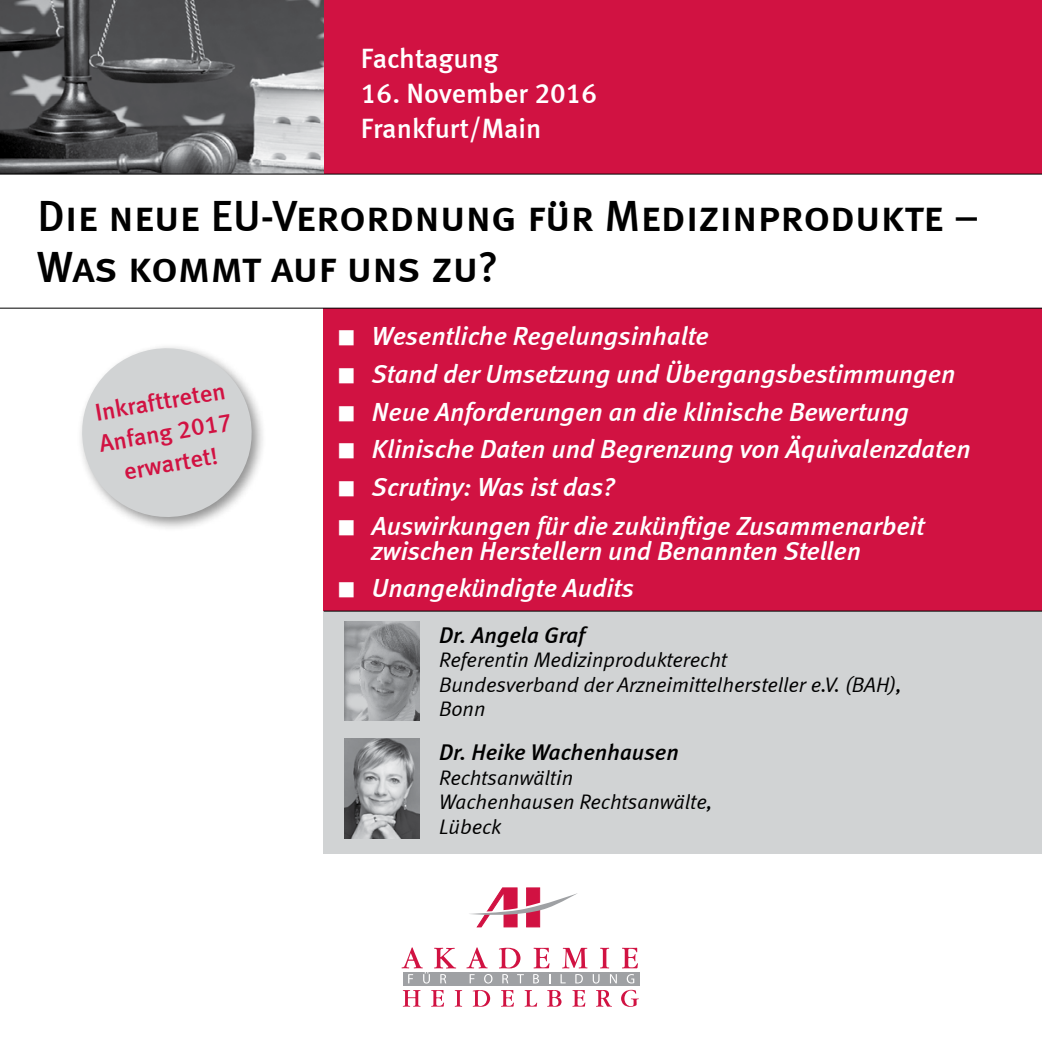
<style>
.page{position:relative;width:1042px;height:1042px;background:#fff}
.page>*{position:absolute;margin:0;border:0;box-sizing:border-box;transform-origin:0 0}
.t1{font:43.75px/50.8px "Meta Medium LF Caps";letter-spacing:-.01em;color:#000}
.t2{font:28px/35px "Meta Medium LF";color:#fff}
.t3{font:italic 26.25px/24.5px "Meta Medium LF";color:#fff}
.t4{font:24.5px/31.5px "Meta Medium LF";color:#d11242;text-align:center}
.t5{font:italic 22.75px "Meta Medium LF";color:#000}
.t6{font:italic 21px/24.5px "Meta Normal LF";color:#000}
</style>
<div class="page">
<div style="left:324px;top:344px;width:718px;height:509px;background:#d1d3d4"></div>
<div style="left:324px;top:0;width:718px;height:174px;background:#d11242"></div>
<div style="left:324px;top:308px;width:718px;height:302px;background:#d11242"></div>
<svg style="left:469px;top:888px;width:108px;height:39px"></svg>
<svg style="left:403px;top:990px;width:17px;height:16px"></svg>
<svg style="left:431px;top:990px;width:13px;height:16px"></svg>
<svg style="left:455px;top:990px;width:7px;height:16px"></svg>
<svg style="left:473px;top:990px;width:17px;height:16px"></svg>
<svg style="left:501px;top:990px;width:13px;height:16px"></svg>
<svg style="left:524px;top:990px;width:13px;height:16px"></svg>
<svg style="left:547px;top:990px;width:14px;height:16px"></svg>
<svg style="left:572px;top:990px;width:13px;height:16px"></svg>
<svg style="left:596px;top:990px;width:15px;height:16px"></svg>
<svg style="left:621px;top:990px;width:18px;height:17px"></svg>
<svg style="left:466px;top:947px;width:22px;height:21px"></svg>
<svg style="left:499px;top:948px;width:21px;height:20px"></svg>
<svg style="left:533px;top:948px;width:16px;height:20px"></svg>
<svg style="left:562px;top:948px;width:25px;height:20px"></svg>
<svg style="left:600px;top:948px;width:9px;height:20px"></svg>
<svg style="left:622px;top:948px;width:16px;height:20px"></svg>
<div style="left:403px;top:972px;width:236px;height:13px;background:#9fa1a4"></div>
<svg style="left:401px;top:947px;width:55px;height:36px"></svg>
<svg style="left:470px;top:974px;width:4px;height:9px"></svg>
<svg style="left:484px;top:974px;width:8px;height:9px"></svg>
<svg style="left:502px;top:974px;width:6px;height:9px"></svg>
<svg style="left:517px;top:974px;width:7px;height:9px"></svg>
<svg style="left:533px;top:974px;width:6px;height:9px"></svg>
<svg style="left:560px;top:974px;width:6px;height:9px"></svg>
<svg style="left:575px;top:974px;width:8px;height:9px"></svg>
<svg style="left:593px;top:974px;width:6px;height:9px"></svg>
<svg style="left:610px;top:974px;width:7px;height:9px"></svg>
<svg style="left:627px;top:974px;width:7px;height:9px"></svg>
<img style="left:0;top:0;width:324px;height:174px">
<hr style="left:0;top:174px;width:1042px;height:1px;background:#000">
<div style="left:77px;top:342px;width:190px;height:191px;background:#000;opacity:.44"></div>
<svg style="left:77px;top:342px;width:181px;height:182px"></svg>
<img style="left:345px;top:739px;width:74px;height:99px">
<hr style="left:0;top:308px;width:1042px;height:1px;background:#000">
<hr style="left:324px;top:611px;width:718px;height:1px;background:#000">
<img style="left:345px;top:621px;width:74px;height:100px">
<p class="t2" style="left:361px;top:41px;width:139px">Fachtagung</p>
<p class="t2" style="left:361px;top:76px;width:238px">16. November 2016<br>Frankfurt/Main</p>
<h1 class="t1" style="left:37px;top:190px;width:943px">Die neue EU-Verordnung für Medizinprodukte –<br>Was kommt auf uns zu?</h1>
<p class="t4" style="left:91px;top:397px;width:136px;rotate:-10deg">Inkrafttreten<br>Anfang 2017 erwartet!</p>
<p class="t3" style="left:339px;top:324px;width:372px">■ Wesentliche Regelungsinhalte</p>
<p class="t3" style="left:339px;top:361px;width:618px">■ Stand der Umsetzung und Übergangsbestimmungen</p>
<p class="t3" style="left:339px;top:399px;width:572px">■ Neue Anforderungen an die klinische Bewertung</p>
<p class="t3" style="left:339px;top:436px;width:633px">■ Klinische Daten und Begrenzung von Äquivalenzdaten</p>
<p class="t3" style="left:339px;top:474px;width:278px">■ Scrutiny: Was ist das?</p>
<p class="t3" style="left:372px;top:513px;width:554px;text-indent:-33px">■ Auswirkungen für die zukünftige Zusammenarbeit zwischen Herstellern und Benannten Stellen</p>
<p class="t3" style="left:339px;top:576px;width:297px">■ Unangekündigte Audits</p>
<p class="t5" style="left:439px;top:621px;width:147px">Dr. Angela Graf</p>
<p class="t6" style="left:439px;top:647px;width:464px">Referentin Medizinprodukterecht<br>Bundesverband der Arzneimittelhersteller e.V. (BAH),<br>Bonn</p>
<p class="t5" style="left:439px;top:738px;width:241px">Dr. Heike Wachenhausen</p>
<p class="t6" style="left:439px;top:765px;width:275px">Rechtsanwältin<br>Wachenhausen Rechtsanwälte,<br>Lübeck</p>
</div>
